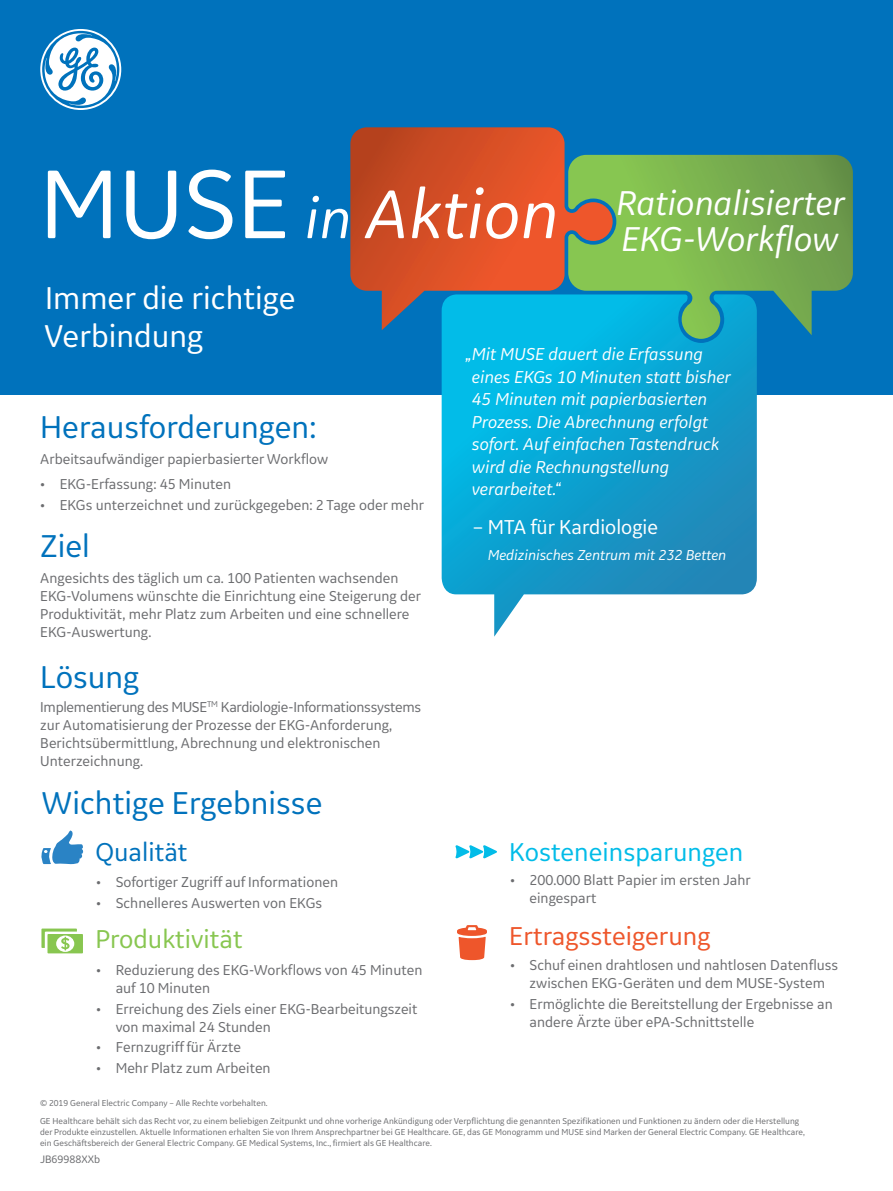
<style>
.page{position:relative;width:893px;height:1191px;background:#fff}
.page>*{position:absolute;margin:0;border:0;box-sizing:border-box;transform-origin:0 0}
.t1{font:italic 72px "GE Inspira Sans";color:#fff}
.t2{font:italic 36px/36px "GE Inspira Sans";color:#fff}
.t3{font:33px "GE Inspira Sans";color:#0072bc}
.t4{font:33px/37.5px "GE Inspira Sans";color:#fff}
.t5{font:27px "GE Inspira Sans";color:#02bce8}
.t6{font:27px "GE Inspira Sans";color:#ee562b}
.t7{font:27px "GE Inspira Sans";color:#88c650}
.t8{font:27px "GE Inspira Sans";color:#0072bc}
.t9{font:21px "GE Inspira Sans";color:#fff}
.t10{font:italic 18px/22.5px "GE Inspira Sans";color:#fff}
.t11{font:15px/18px "GE Inspira Sans";color:#6c6d70}
.t12{font:italic 15px "GE Inspira Sans";color:#fff}
.t13{font:11.25px "GE Inspira Sans";color:#6c6d70}
.t14{font:9px/17.7px "GE Inspira Sans";color:#6c6d70}
.s1{font-style:normal;font-size:102px}
.s2{font-size:60px}
</style>
<div class="page">
<div style="left:0;top:0;width:893px;height:394px;background:#0072bc"></div>
<svg style="left:350px;top:127px;width:263px;height:203px;background:#bb5339"></svg>
<svg style="left:568px;top:155px;width:285px;height:180px;background:#71a859"></svg>
<svg style="left:442px;top:294px;width:315px;height:342px;background:#2aaed5"></svg>
<svg style="left:40px;top:29px;width:81px;height:81px"></svg>
<svg style="left:41px;top:830px;width:42px;height:34px"></svg>
<svg style="left:41px;top:928px;width:42px;height:25px"></svg>
<svg style="left:457px;top:925px;width:30px;height:35px"></svg>
<svg style="left:455px;top:845px;width:42px;height:13px"></svg>
<h1 class="t1" style="left:40px;top:169px;width:520px"><span class="s1">MUSE</span> <span class="s2">in</span> Aktion</h1>
<h2 class="t2" style="left:616px;top:184px;width:230px">Rationalisierter<br>EKG-Workflow</h2>
<h3 class="t4" style="left:44px;top:279px;width:253px">Immer die richtige<br>Verbindung</h3>
<h3 class="t3" style="left:40px;top:406px;width:278px">Herausforderungen:</h3>
<p class="t11" style="left:40px;top:450px;width:289px">Arbeitsaufwändiger papierbasierter Workflow</p>
<p class="t11" style="left:40px;top:474px;width:192px">• EKG-Erfassung: 45 Minuten</p>
<p class="t11" style="left:40px;top:495px;width:385px">• EKGs unterzeichnet und zurückgegeben: 2 Tage oder mehr</p>
<h3 class="t3" style="left:40px;top:525px;width:51px">Ziel</h3>
<p class="t11" style="left:40px;top:569px;width:382px">Angesichts des täglich um ca. 100 Patienten wachsenden EKG-Volumens wünschte die Einrichtung eine Steigerung der Produktivität, mehr Platz zum Arbeiten und eine schnellere EKG-Auswertung.</p>
<h3 class="t3" style="left:40px;top:656px;width:100px">Lösung</h3>
<p class="t11" style="left:40px;top:698px;width:382px">Implementierung des MUSE<sup>TM</sup> Kardiologie-Informationssystems zur Automatisierung der Prozesse der EKG-Anforderung, Berichtsübermittlung, Abrechnung und elektronischen Unterzeichnung.</p>
<h3 class="t3" style="left:41px;top:783px;width:282px">Wichtige Ergebnisse</h3>
<h3 class="t8" style="left:95px;top:835px;width:94px">Qualität</h3>
<p class="t11" style="left:96px;top:873px;width:243px">• Sofortiger Zugriff auf Informationen</p>
<p class="t11" style="left:96px;top:893px;width:227px">• Schnelleres Auswerten von EKGs</p>
<h3 class="t7" style="left:95px;top:922px;width:149px">Produktivität</h3>
<p class="t11" style="left:116px;top:960px;width:308px;text-indent:-19px">• Reduzierung des EKG-Workflows von 45 Minuten auf 10 Minuten</p>
<p class="t11" style="left:116px;top:999px;width:303px;text-indent:-19px">• Erreichung des Ziels einer EKG-Bearbeitungszeit von maximal 24 Stunden</p>
<p class="t11" style="left:96px;top:1038px;width:146px">• Fernzugriff für Ärzte</p>
<p class="t11" style="left:96px;top:1058px;width:176px">• Mehr Platz zum Arbeiten</p>
<p class="t10" style="left:472px;top:342px;width:261px;text-indent:-6px">„Mit MUSE dauert die Erfassung eines EKGs 10 Minuten statt bisher<br>45 Minuten mit papierbasierten<br>Prozess. Die Abrechnung erfolgt sofort. Auf einfachen Tastendruck wird die Rechnungstellung verarbeitet.“</p>
<h3 class="t9" style="left:473px;top:514px;width:187px">– MTA für Kardiologie</h3>
<p class="t12" style="left:488px;top:545px;width:240px">Medizinisches Zentrum mit 232 Betten</p>
<h3 class="t5" style="left:509px;top:835px;width:236px">Kosteneinsparungen</h3>
<p class="t11" style="left:529px;top:870px;width:223px;text-indent:-19px">• 200.000 Blatt Papier im ersten Jahr eingespart</p>
<h3 class="t6" style="left:509px;top:919px;width:203px">Ertragssteigerung</h3>
<p class="t11" style="left:510px;top:955px;width:330px;text-align:center">• Schuf einen drahtlosen und nahtlosen Datenfluss zwischen EKG-Geräten und dem MUSE-System</p>
<p class="t11" style="left:529px;top:994px;width:305px;text-indent:-19px">• Ermöglichte die Bereitstellung der Ergebnisse an andere Ärzte über ePA-Schnittstelle</p>
<p class="t14" style="left:40px;top:1093px;width:761px">© 2019 General Electric Company – Alle Rechte vorbehalten.<br>GE Healthcare behält sich das Recht vor, zu einem beliebigen Zeitpunkt und ohne vorherige Ankündigung oder Verpflichtung die genannten Spezifikationen und Funktionen zu ändern oder die Herstellung</p>
<p class="t14" style="left:40px;top:1126px;width:766px;line-height:11.2px">der Produkte einzustellen. Aktuelle Informationen erhalten Sie von Ihrem Ansprechpartner bei GE Healthcare. GE, das GE Monogramm und MUSE sind Marken der General Electric Company. GE Healthcare, ein Geschäftsbereich der General Electric Company. GE Medical Systems, Inc., firmiert als GE Healthcare.</p>
<p class="t13" style="left:40px;top:1152px;width:62px">JB69988XXb</p>
</div>
